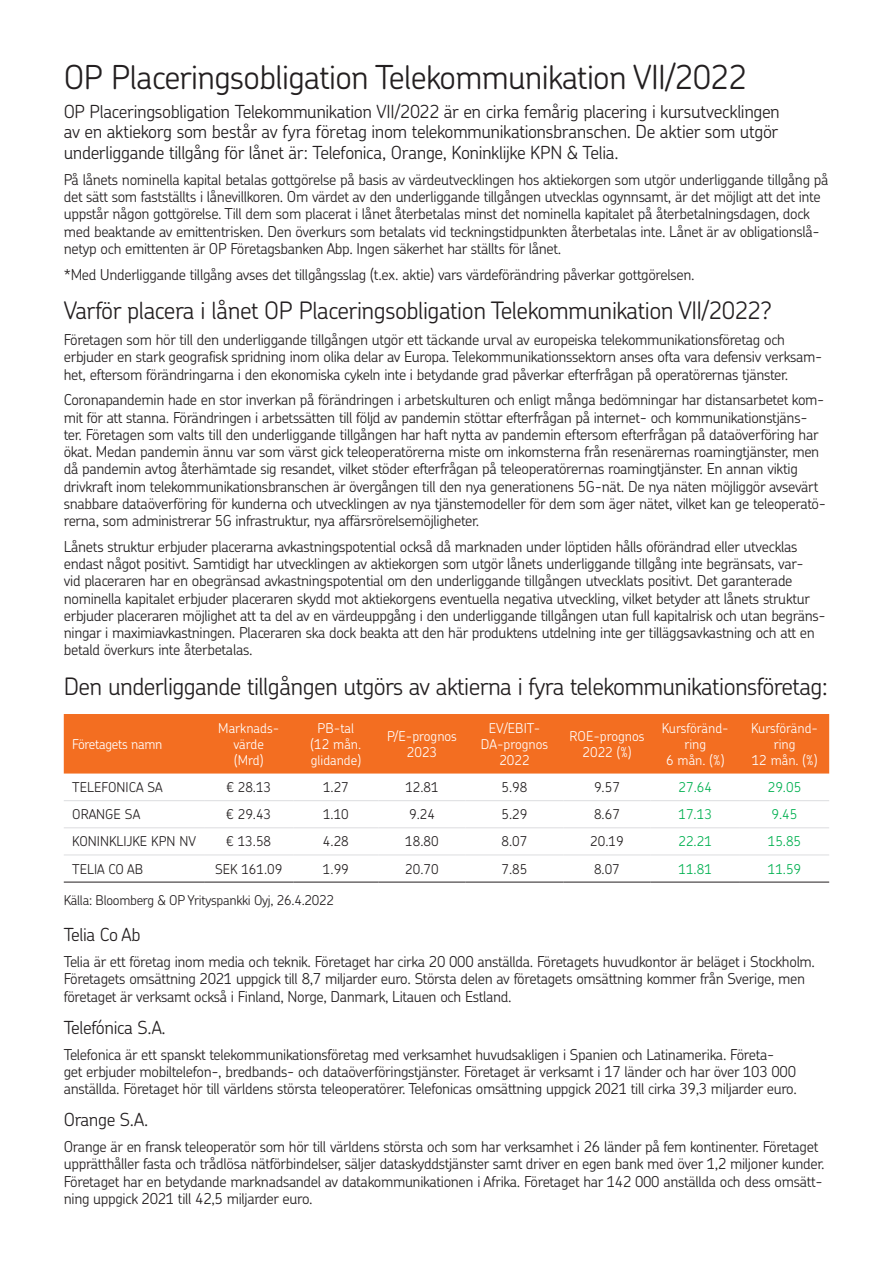
<style>
.page{position:relative;width:893px;height:1263px;background:#fff}
.page>*{position:absolute;margin:0;border:0;box-sizing:border-box;transform-origin:0 0}
.t1{font:300 33px "OP Chevin Pro";letter-spacing:-.02em;color:#231f20}
.t2{font:300 24px "OP Chevin Pro";letter-spacing:-.025em;color:#231f20}
.t3{font:300 18px/20.7px "OP Chevin Pro";letter-spacing:-.02em;color:#231f20;text-align:justify}
.t4{font:300 15px/17.2px "OP Chevin Pro";letter-spacing:-.02em;color:#231f20}
.t5{font:300 13.5px/16.2px "OP Chevin Pro";color:#fff;text-align:center}
.t6{font:300 13.5px "OP Chevin Pro";color:#231f20}
.t7{font:300 13.5px "OP Chevin Pro";letter-spacing:-.02em;color:#231f20}
.t8{font:300 13.5px "OP Chevin Pro";color:#00b050}
.t9{font:300 13.5px "OP Chevin Pro";letter-spacing:-.02em;color:#fff}
</style>
<div class="page">
<div style="left:64px;top:714px;width:765px;height:59px;background:#f36e21"></div>
<hr style="left:64px;top:800px;width:140px;height:1px;background:#dcdddf">
<hr style="left:204px;top:800px;width:89px;height:1px;background:#dcdddf">
<hr style="left:293px;top:800px;width:85px;height:1px;background:#dcdddf">
<hr style="left:378px;top:800px;width:88px;height:1px;background:#dcdddf">
<hr style="left:466px;top:800px;width:97px;height:1px;background:#dcdddf">
<hr style="left:563px;top:800px;width:88px;height:1px;background:#dcdddf">
<hr style="left:651px;top:800px;width:89px;height:1px;background:#dcdddf">
<hr style="left:740px;top:800px;width:89px;height:1px;background:#dcdddf">
<hr style="left:64px;top:827px;width:140px;height:1px;background:#dcdddf">
<hr style="left:204px;top:827px;width:89px;height:1px;background:#dcdddf">
<hr style="left:293px;top:827px;width:85px;height:1px;background:#dcdddf">
<hr style="left:378px;top:827px;width:88px;height:1px;background:#dcdddf">
<hr style="left:466px;top:827px;width:97px;height:1px;background:#dcdddf">
<hr style="left:563px;top:827px;width:88px;height:1px;background:#dcdddf">
<hr style="left:651px;top:827px;width:89px;height:1px;background:#dcdddf">
<hr style="left:740px;top:827px;width:89px;height:1px;background:#dcdddf">
<hr style="left:64px;top:854px;width:140px;height:1px;background:#dcdddf">
<hr style="left:204px;top:854px;width:89px;height:1px;background:#dcdddf">
<hr style="left:293px;top:854px;width:85px;height:1px;background:#dcdddf">
<hr style="left:378px;top:854px;width:88px;height:1px;background:#dcdddf">
<hr style="left:466px;top:854px;width:97px;height:1px;background:#dcdddf">
<hr style="left:563px;top:854px;width:88px;height:1px;background:#dcdddf">
<hr style="left:651px;top:854px;width:89px;height:1px;background:#dcdddf">
<hr style="left:740px;top:854px;width:89px;height:1px;background:#dcdddf">
<hr style="left:64px;top:882px;width:140px;height:1px;background:#231f20">
<hr style="left:204px;top:882px;width:89px;height:1px;background:#231f20">
<hr style="left:293px;top:882px;width:85px;height:1px;background:#231f20">
<hr style="left:378px;top:882px;width:88px;height:1px;background:#231f20">
<hr style="left:466px;top:882px;width:97px;height:1px;background:#231f20">
<hr style="left:563px;top:882px;width:88px;height:1px;background:#231f20">
<hr style="left:651px;top:882px;width:89px;height:1px;background:#231f20">
<hr style="left:740px;top:882px;width:89px;height:1px;background:#231f20">
<h1 class="t1" style="left:64px;top:54px;width:684px">OP Placeringsobligation Telekommunikation VII/2022</h1>
<p class="t3" style="left:64px;top:100px;width:718px">OP Placeringsobligation Telekommunikation VII/2022 är en cirka femårig placering i kursutvecklingen av en aktiekorg som består av fyra företag inom telekommunikationsbranschen. De aktier som utgör underliggande tillgång för lånet är: Telefonica, Orange, Koninklijke KPN &amp; Telia.</p>
<p class="t4" style="left:64px;top:170px;width:766px">På lånets nominella kapital betalas gottgörelse på basis av värdeutvecklingen hos aktiekorgen som utgör underliggande tillgång på det sätt som fastställts i lånevillkoren. Om värdet av den underliggande tillgången utvecklas ogynnsamt, är det möjligt att det inte uppstår någon gottgörelse. Till dem som placerat i lånet återbetalas minst det nominella kapitalet på återbetalningsdagen, dock med beaktande av emittentrisken. Den överkurs som betalats vid teckningstidpunkten återbetalas inte. Lånet är av obligationslå&shy;netyp och emittenten är OP Företagsbanken Abp. Ingen säkerhet har ställts för lånet.</p>
<p class="t4" style="left:64px;top:265px;width:632px">*Med Underliggande tillgång avses det tillgångsslag (t.ex. aktie) vars värdeförändring påverkar gottgörelsen.</p>
<h2 class="t2" style="left:64px;top:295px;width:710px">Varför placera i lånet OP Placeringsobligation Telekommunikation VII/2022?</h2>
<p class="t4" style="left:64px;top:331px;width:760px">Företagen som hör till den underliggande tillgången utgör ett täckande urval av europeiska telekommunikationsföretag och erbjuder en stark geografisk spridning inom olika delar av Europa. Telekommunikationssektorn anses ofta vara defensiv verksam&shy;het, eftersom förändringarna i den ekonomiska cykeln inte i betydande grad påverkar efterfrågan på operatörernas tjänster.</p>
<p class="t4" style="left:64px;top:391px;width:764px">Coronapandemin hade en stor inverkan på förändringen i arbetskulturen och enligt många bedömningar har distansarbetet kom&shy;mit för att stanna. Förändringen i arbetssätten till följd av pandemin stöttar efterfrågan på internet- och kommunikationstjäns&shy;ter. Företagen som valts till den underliggande tillgången har haft nytta av pandemin eftersom efterfrågan på dataöverföring har ökat. Medan pandemin ännu var som värst gick teleoperatörerna miste om inkomsterna från resenärernas roamingtjänster, men då pandemin avtog återhämtade sig resandet, vilket stöder efterfrågan på teleoperatörernas roamingtjänster. En annan viktig drivkraft inom telekommunikationsbranschen är övergången till den nya generationens 5G-nät. De nya näten möjliggör avsevärt snabbare dataöverföring för kunderna och utvecklingen av nya tjänstemodeller för dem som äger nätet, vilket kan ge teleoperatö&shy;rerna, som administrerar 5G infrastruktur, nya affärsrörelsemöjligheter.</p>
<p class="t4" style="left:64px;top:537px;width:763px">Lånets struktur erbjuder placerarna avkastningspotential också då marknaden under löptiden hålls oförändrad eller utvecklas endast något positivt. Samtidigt har utvecklingen av aktiekorgen som utgör lånets underliggande tillgång inte begränsats, var-<br>vid placeraren har en obegränsad avkastningspotential om den underliggande tillgången utvecklats positivt. Det garanterade nominella kapitalet erbjuder placeraren skydd mot aktiekorgens eventuella negativa utveckling, vilket betyder att lånets struktur erbjuder placeraren möjlighet att ta del av en värdeuppgång i den underliggande tillgången utan full kapitalrisk och utan begräns&shy;ningar i maximiavkastningen. Placeraren ska dock beakta att den här produktens utdelning inte ger tilläggsavkastning och att en betald överkurs inte återbetalas.</p>
<h2 class="t2" style="left:64px;top:670px;width:765px">Den underliggande tillgången utgörs av aktierna i fyra telekommunikationsföretag:</h2>
<p class="t9" style="left:72px;top:735px;width:92px">Företagets namn</p>
<p class="t5" style="left:218px;top:719px;width:62px">Marknads&shy;värde (Mrd)</p>
<p class="t5" style="left:311px;top:719px;width:52px">PB-tal (12 mån. glidande)</p>
<p class="t5" style="left:387px;top:727px;width:71px">P/E-prognos<br>2023</p>
<p class="t5" style="left:481px;top:719px;width:69px">EV/EBIT-<br>DA-prognos<br>2022</p>
<p class="t5" style="left:569px;top:727px;width:77px">ROE-prognos<br>2022 (%)</p>
<p class="t5" style="left:662px;top:719px;width:68px">Kursföränd&shy;ring<br>6 mån. (%)</p>
<p class="t5" style="left:751px;top:719px;width:68px">Kursföränd&shy;ring<br>12 mån. (%)</p>
<p class="t6" style="left:72px;top:778px;width:92px">TELEFONICA SA</p>
<p class="t6" style="left:226px;top:778px;width:46px">€ 28.13</p>
<p class="t6" style="left:323px;top:778px;width:27px">1.27</p>
<p class="t6" style="left:405px;top:778px;width:35px">12.81</p>
<p class="t6" style="left:502px;top:778px;width:27px">5.98</p>
<p class="t6" style="left:594px;top:778px;width:27px">9.57</p>
<p class="t8" style="left:678px;top:778px;width:35px">27.64</p>
<p class="t8" style="left:768px;top:778px;width:35px">29.05</p>
<p class="t6" style="left:72px;top:805px;width:70px">ORANGE SA</p>
<p class="t6" style="left:226px;top:805px;width:46px">€ 29.43</p>
<p class="t6" style="left:323px;top:805px;width:27px">1.10</p>
<p class="t6" style="left:409px;top:805px;width:27px">9.24</p>
<p class="t6" style="left:502px;top:805px;width:27px">5.29</p>
<p class="t6" style="left:594px;top:805px;width:27px">8.67</p>
<p class="t8" style="left:678px;top:805px;width:35px">17.13</p>
<p class="t8" style="left:772px;top:805px;width:27px">9.45</p>
<p class="t6" style="left:72px;top:832px;width:125px">KONINKLIJKE KPN NV</p>
<p class="t6" style="left:226px;top:832px;width:46px">€ 13.58</p>
<p class="t6" style="left:323px;top:832px;width:27px">4.28</p>
<p class="t6" style="left:405px;top:832px;width:35px">18.80</p>
<p class="t6" style="left:502px;top:832px;width:27px">8.07</p>
<p class="t6" style="left:590px;top:832px;width:35px">20.19</p>
<p class="t8" style="left:678px;top:832px;width:35px">22.21</p>
<p class="t8" style="left:768px;top:832px;width:35px">15.85</p>
<p class="t6" style="left:72px;top:859px;width:72px">TELIA CO AB</p>
<p class="t6" style="left:215px;top:859px;width:69px">SEK 161.09</p>
<p class="t6" style="left:323px;top:859px;width:27px">1.99</p>
<p class="t6" style="left:405px;top:859px;width:35px">20.70</p>
<p class="t6" style="left:502px;top:859px;width:27px">7.85</p>
<p class="t6" style="left:594px;top:859px;width:27px">8.07</p>
<p class="t8" style="left:678px;top:859px;width:35px">11.81</p>
<p class="t8" style="left:768px;top:859px;width:35px">11.59</p>
<p class="t7" style="left:64px;top:891px;width:272px">Källa: Bloomberg &amp; OP Yrityspankki Oyj, 26.4.2022</p>
<p class="t3" style="left:64px;top:924px;width:78px">Telia Co Ab</p>
<p class="t4" style="left:64px;top:952px;width:753px">Telia är ett företag inom media och teknik. Företaget har cirka 20 000 anställda. Företagets huvudkontor är beläget i Stockholm.<br>Företagets omsättning 2021 uppgick till 8,7 miljarder euro. Största delen av företagets omsättning kommer från Sverige, men företaget är verksamt också i Finland, Norge, Danmark, Litauen och Estland.</p>
<p class="t3" style="left:64px;top:1016px;width:103px">Telefónica S.A.</p>
<p class="t4" style="left:64px;top:1045px;width:735px">Telefonica är ett spanskt telekommunikationsföretag med verksamhet huvudsakligen i Spanien och Latinamerika. Företa-<br>get erbjuder mobiltelefon-, bredbands- och dataöverföringstjänster. Företaget är verksamt i 17 länder och har över 103 000 anställda. Företaget hör till världens största teleoperatörer. Telefonicas omsättning uppgick 2021 till cirka 39,3 miljarder euro.</p>
<p class="t3" style="left:64px;top:1109px;width:86px">Orange S.A.</p>
<p class="t4" style="left:64px;top:1137px;width:762px">Orange är en fransk teleoperatör som hör till världens största och som har verksamhet i 26 länder på fem kontinenter. Företaget upprätthåller fasta och trådlösa nätförbindelser, säljer dataskyddstjänster samt driver en egen bank med över 1,2 miljoner kunder.<br>Företaget har en betydande marknadsandel av datakommunikationen i Afrika. Företaget har 142 000 anställda och dess omsätt&shy;ning uppgick 2021 till 42,5 miljarder euro.</p>
</div>
